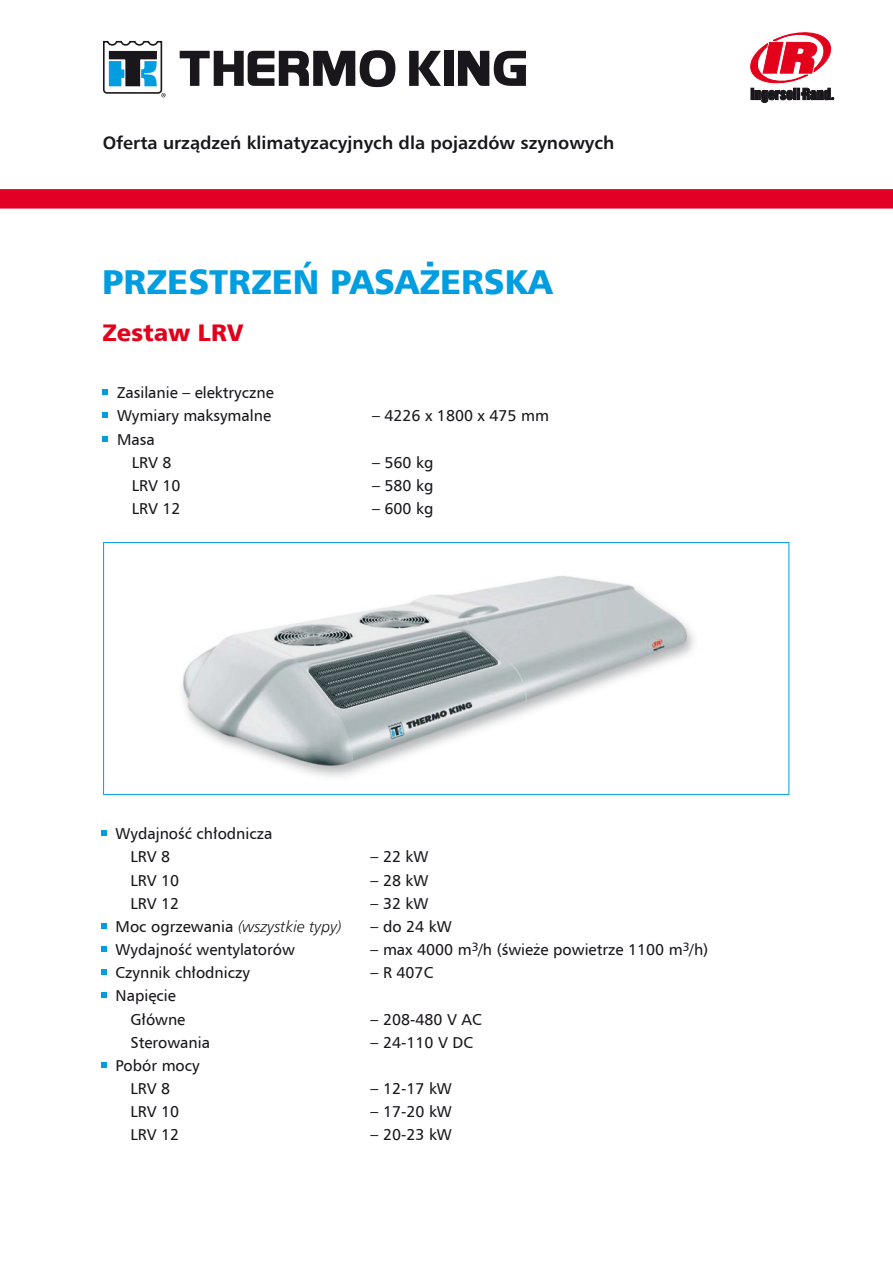
<style>
.page{position:relative;width:893px;height:1263px;background:#fff}
.page>*{position:absolute;margin:0;border:0;box-sizing:border-box;transform-origin:0 0}
.tytuł_niebieski{font:34.5px "Humnst 777 Blk EU";color:#009ee0}
.nazwa_zestawu_-_czer{font:24px "Humnst 777 Blk EU";color:#e2001a}
.t1{font:700 18px "Humnst 777 EU";color:#1a171c}
.tekst_ciągły{font:15.75px "Humnst 777 EU";color:#1a171c}
.tekst_ciągły-2{font:italic 15.75px "Humnst 777 Lt EU";color:#1a171c}
.s1{font-family:"Humnst 777 EU";font-style:normal}
</style>
<div class="page">
<svg style="left:180px;top:50px;width:215px;height:37px"></svg>
<svg style="left:409px;top:51px;width:32px;height:35px"></svg>
<div style="left:444px;top:51px;width:9px;height:35px;background:#1a171c"></div>
<svg style="left:458px;top:51px;width:68px;height:35px"></svg>
<svg style="left:103px;top:40px;width:63px;height:57px"></svg>
<div style="left:0;top:189px;width:893px;height:20px;background:#e20025"></div>
<svg style="left:750px;top:32px;width:84px;height:71px"></svg>
<img style="left:182px;top:576px;width:512px;height:201px">
<div style="left:103px;top:542px;width:686px;height:253px;border:1px solid #009ee0"></div>
<svg style="left:102px;top:389px;width:6px;height:6px"></svg>
<svg style="left:102px;top:412px;width:6px;height:6px"></svg>
<svg style="left:102px;top:436px;width:6px;height:5px"></svg>
<svg style="left:101px;top:830px;width:6px;height:6px"></svg>
<svg style="left:101px;top:923px;width:6px;height:6px"></svg>
<svg style="left:101px;top:946px;width:6px;height:6px"></svg>
<svg style="left:101px;top:969px;width:6px;height:6px"></svg>
<svg style="left:101px;top:992px;width:6px;height:6px"></svg>
<svg style="left:101px;top:1062px;width:6px;height:6px"></svg>
<p class="t1" style="left:103px;top:132px;width:513px">Oferta urządzeń klimatyzacyjnych dla pojazdów szynowych</p>
<p class="tytuł_niebieski" style="left:102px;top:260px;width:452px">PRZESTRZEŃ PASAŻERSKA</p>
<p class="nazwa_zestawu_-_czer" style="left:102px;top:318px;width:143px">Zestaw LRV</p>
<p class="tekst_ciągły" style="left:117px;top:383px;width:158px">Zasilanie – elektryczne</p>
<p class="tekst_ciągły" style="left:117px;top:406px;width:156px">Wymiary maksymalne</p>
<p class="tekst_ciągły" style="left:372px;top:406px;width:178px">– 4226 x 1800 x 475 mm</p>
<p class="tekst_ciągły" style="left:117px;top:429px;width:39px">Masa</p>
<p class="tekst_ciągły" style="left:132px;top:452px;width:41px">LRV 8</p>
<p class="tekst_ciągły" style="left:372px;top:452px;width:63px">– 560 kg</p>
<p class="tekst_ciągły" style="left:132px;top:475px;width:50px">LRV 10</p>
<p class="tekst_ciągły" style="left:372px;top:475px;width:63px">– 580 kg</p>
<p class="tekst_ciągły" style="left:132px;top:499px;width:50px">LRV 12</p>
<p class="tekst_ciągły" style="left:372px;top:499px;width:63px">– 600 kg</p>
<p class="tekst_ciągły" style="left:116px;top:824px;width:158px">Wydajność chłodnicza</p>
<p class="tekst_ciągły" style="left:130px;top:847px;width:41px">LRV 8</p>
<p class="tekst_ciągły" style="left:371px;top:847px;width:59px">– 22 kW</p>
<p class="tekst_ciągły" style="left:130px;top:870px;width:50px">LRV 10</p>
<p class="tekst_ciągły" style="left:371px;top:870px;width:59px">– 28 kW</p>
<p class="tekst_ciągły" style="left:130px;top:893px;width:50px">LRV 12</p>
<p class="tekst_ciągły" style="left:371px;top:893px;width:59px">– 32 kW</p>
<p class="tekst_ciągły-2" style="left:116px;top:917px;width:228px"><span class="s1">Moc ogrzewania</span> (wszystkie typy)</p>
<p class="tekst_ciągły" style="left:371px;top:917px;width:82px">– do 24 kW</p>
<p class="tekst_ciągły" style="left:116px;top:940px;width:181px">Wydajność wentylatorów</p>
<p class="tekst_ciągły" style="left:371px;top:940px;width:339px">– max 4000 m<sup>3</sup>/h (świeże powietrze 1100 m<sup>3</sup>/h)</p>
<p class="tekst_ciągły" style="left:116px;top:963px;width:136px">Czynnik chłodniczy</p>
<p class="tekst_ciągły" style="left:371px;top:963px;width:64px">– R 407C</p>
<p class="tekst_ciągły" style="left:116px;top:986px;width:62px">Napięcie</p>
<p class="tekst_ciągły" style="left:130px;top:1009px;width:57px">Główne</p>
<p class="tekst_ciągły" style="left:371px;top:1009px;width:112px">– 208-480 V AC</p>
<p class="tekst_ciągły" style="left:130px;top:1032px;width:81px">Sterowania</p>
<p class="tekst_ciągły" style="left:371px;top:1032px;width:104px">– 24-110 V DC</p>
<p class="tekst_ciągły" style="left:116px;top:1055px;width:86px">Pobór mocy</p>
<p class="tekst_ciągły" style="left:130px;top:1079px;width:41px">LRV 8</p>
<p class="tekst_ciągły" style="left:371px;top:1079px;width:83px">– 12-17 kW</p>
<p class="tekst_ciągły" style="left:130px;top:1102px;width:50px">LRV 10</p>
<p class="tekst_ciągły" style="left:371px;top:1102px;width:83px">– 17-20 kW</p>
<p class="tekst_ciągły" style="left:130px;top:1125px;width:50px">LRV 12</p>
<p class="tekst_ciągły" style="left:371px;top:1125px;width:83px">– 20-23 kW</p>
</div>
